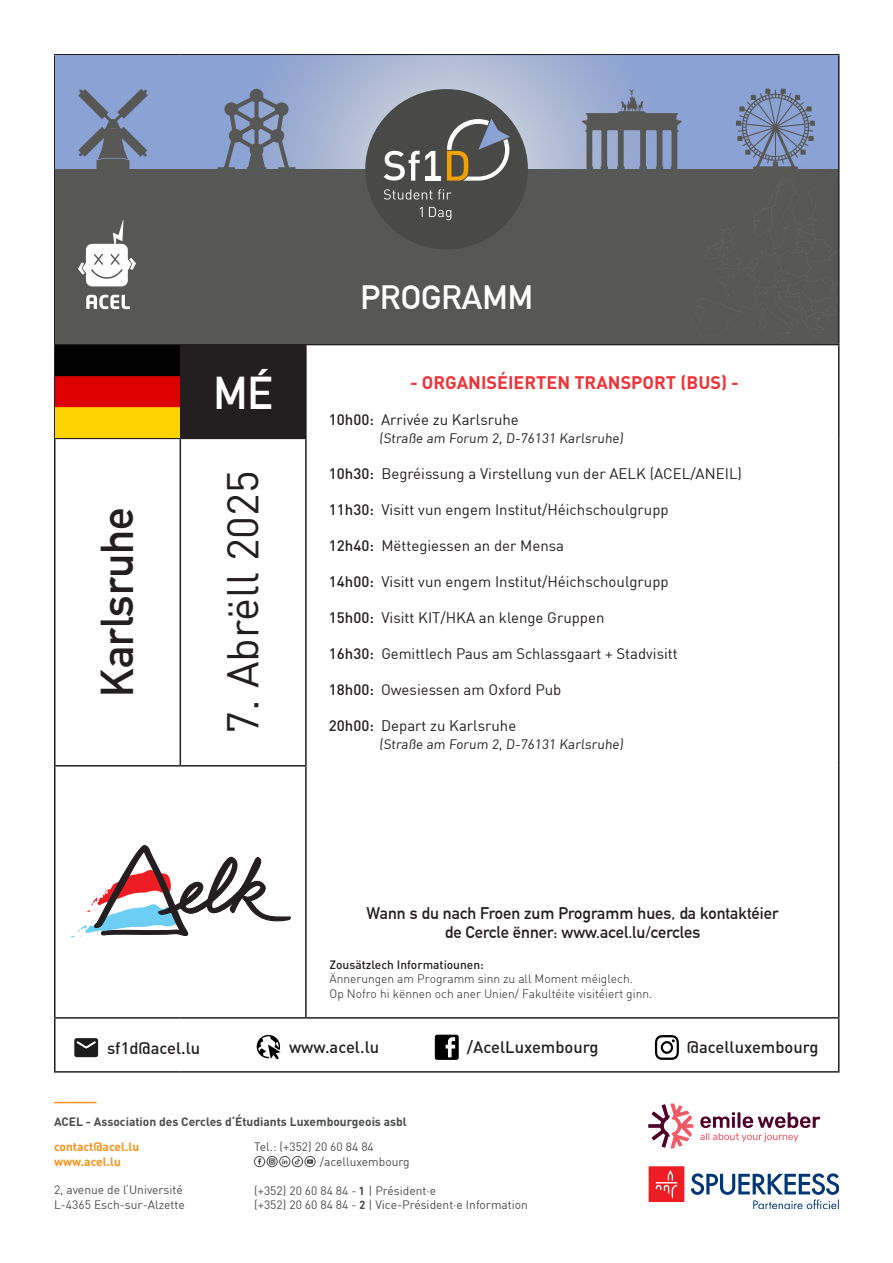
<style>
.page{position:relative;width:893px;height:1263px;background:#fff}
.page>*{position:absolute;margin:0;border:0;box-sizing:border-box;transform-origin:0 0}
.t1{font:700 45px "DIN Alternate";color:#231f20}
.t2{font:700 45px "DIN Alternate";color:#fff}
.t3{font:43.5px "DIN";color:#231f20}
.t4{font:700 33px "DIN Alternate";color:#fff}
.t5{font:700 18px "DIN";color:#ee3339}
.t6{font:700 16.5px/19.8px "DIN Alternate";color:#231f20;text-align:center}
.t7{font:500 16.5px "DIN";color:#231f20}
.t8{font:15px "DIN";color:#231f20}
.t9{font:13.5px "DIN";color:#231f20}
.t10{font:12px/14.4px "DIN";color:#4b4c4d}
.t11{font:12px/14.4px "DIN Light Alternate";color:#231f20}
.t12{font:700 12px "DIN";color:#4b4c4d}
.t13{font:700 12px/14.4px "DIN";color:#f7931d}
.t14{font:500 12px "DIN";color:#231f20}
.s1{font-weight:500}
.s2{font-family:"D DIN Bold"}
</style>
<div class="page">
<hr style="left:54px;top:1102px;width:43px;height:1px;background:#f7931d">
<div style="left:292px;top:1156px;width:11px;height:11px;border:1px solid #4b4c4d;border-radius:50%"></div>
<svg style="left:295px;top:1158px;width:5px;height:6px"></svg>
<div style="left:305px;top:1156px;width:10px;height:11px;border:1px solid #4b4c4d;border-radius:50%"></div>
<svg style="left:307px;top:1159px;width:6px;height:5px"></svg>
<svg style="left:435px;top:1035px;width:24px;height:25px"></svg>
<svg style="left:655px;top:1035px;width:24px;height:25px"></svg>
<svg style="left:74px;top:1038px;width:24px;height:19px"></svg>
<div style="left:180px;top:345px;width:126px;height:93px;background:#231f20"></div>
<hr style="left:54px;top:54px;width:126px;height:2px;background:#231f20">
<hr style="left:54px;top:56px;width:2px;height:288px;background:#231f20">
<hr style="left:180px;top:54px;width:126px;height:2px;background:#231f20">
<hr style="left:306px;top:54px;width:533px;height:2px;background:#231f20">
<hr style="left:838px;top:56px;width:1px;height:288px;background:#231f20">
<hr style="left:54px;top:344px;width:126px;height:1px;background:#231f20">
<hr style="left:54px;top:345px;width:2px;height:93px;background:#231f20">
<hr style="left:180px;top:344px;width:126px;height:1px;background:#231f20">
<hr style="left:306px;top:344px;width:533px;height:1px;background:#231f20">
<hr style="left:305px;top:345px;width:2px;height:93px;background:#231f20">
<hr style="left:838px;top:345px;width:1px;height:93px;background:#231f20">
<hr style="left:54px;top:438px;width:126px;height:1px;background:#231f20">
<hr style="left:54px;top:439px;width:2px;height:326px;background:#231f20">
<hr style="left:180px;top:438px;width:127px;height:1px;background:#231f20">
<hr style="left:180px;top:439px;width:1px;height:326px;background:#231f20">
<hr style="left:305px;top:439px;width:2px;height:326px;background:#231f20">
<hr style="left:838px;top:438px;width:1px;height:328px;background:#231f20">
<hr style="left:54px;top:765px;width:126px;height:1px;background:#231f20">
<hr style="left:54px;top:766px;width:2px;height:251px;background:#231f20">
<hr style="left:180px;top:765px;width:127px;height:1px;background:#231f20">
<hr style="left:305px;top:766px;width:2px;height:251px;background:#231f20">
<hr style="left:838px;top:766px;width:1px;height:251px;background:#231f20">
<hr style="left:54px;top:1017px;width:126px;height:2px;background:#231f20">
<hr style="left:54px;top:1019px;width:2px;height:52px;background:#231f20">
<hr style="left:180px;top:1017px;width:126px;height:2px;background:#231f20">
<hr style="left:306px;top:1017px;width:533px;height:2px;background:#231f20">
<hr style="left:838px;top:1019px;width:1px;height:52px;background:#231f20">
<hr style="left:54px;top:1071px;width:126px;height:1px;background:#231f20">
<hr style="left:180px;top:1071px;width:126px;height:1px;background:#231f20">
<hr style="left:306px;top:1071px;width:533px;height:1px;background:#231f20">
<div style="left:55px;top:56px;width:783px;height:113px;background:#8ba2d4"></div>
<svg style="left:78px;top:89px;width:70px;height:80px"></svg>
<div style="left:107px;top:129px;width:13px;height:5px;background:#575756"></div>
<svg style="left:255px;top:56px;width:359px;height:113px;background:#abb7d4"></svg>
<div style="left:55px;top:169px;width:783px;height:175px;background:#575756"></div>
<svg style="left:218px;top:89px;width:77px;height:80px"></svg>
<svg style="left:582px;top:89px;width:100px;height:80px"></svg>
<div style="left:365px;top:89px;width:163px;height:160px;background:#494948;border-radius:50%"></div>
<hr style="left:425px;top:177px;width:16px;height:4px;background:#fff">
<svg style="left:384px;top:189px;width:67px;height:11px"></svg>
<svg style="left:420px;top:207px;width:3px;height:10px"></svg>
<svg style="left:429px;top:207px;width:22px;height:13px"></svg>
<svg style="left:384px;top:151px;width:51px;height:30px"></svg>
<svg style="left:447px;top:118px;width:63px;height:63px"></svg>
<svg style="left:736px;top:89px;width:79px;height:80px"></svg>
<svg style="left:86px;top:295px;width:44px;height:14px"></svg>
<svg style="left:78px;top:220px;width:58px;height:66px"></svg>
<img style="left:56px;top:345px;width:124px;height:93px">
<svg style="left:157px;top:1017px;width:135px;height:151px"></svg>
<svg style="left:71px;top:845px;width:220px;height:93px"></svg>
<svg style="left:649px;top:1166px;width:35px;height:36px"></svg>
<svg style="left:691px;top:1173px;width:148px;height:36px"></svg>
<svg style="left:700px;top:1112px;width:120px;height:30px"></svg>
<svg style="left:648px;top:1103px;width:45px;height:45px"></svg>
<p class="t1" style="left:83px;top:697px;width:191px;rotate:-90deg">Karlsruhe</p>
<p class="t4" style="left:360px;top:272px;width:174px">PROGRAMM</p>
<p class="t2" style="left:214px;top:359px;width:61px">MÉ</p>
<p class="t5" style="left:410px;top:370px;width:330px">- ORGANISÉIERTEN TRANSPORT (BUS) -</p>
<p class="t8" style="left:329px;top:410px;width:192px"><span class="s1">10h00:</span> Arrivée zu Karlsruhe</p>
<p class="t9" style="left:379px;top:429px;width:247px">(Straße am Forum 2, D-76131 Karlsruhe)</p>
<p class="t8" style="left:329px;top:464px;width:415px"><span class="s1">10h30:</span> Begréissung a Virstellung vun der AELK (ACEL/ANEIL)</p>
<p class="t8" style="left:329px;top:500px;width:341px"><span class="s1">11h30:</span> Visitt vun engem Institut/Héichschoulgrupp</p>
<p class="t8" style="left:329px;top:536px;width:237px"><span class="s1">12h40:</span> Mëttegiessen an der Mensa</p>
<p class="t8" style="left:329px;top:572px;width:341px"><span class="s1">14h00:</span> Visitt vun engem Institut/Héichschoulgrupp</p>
<p class="t8" style="left:329px;top:608px;width:277px"><span class="s1">15h00:</span> Visitt KIT/HKA an klenge Gruppen</p>
<p class="t8" style="left:329px;top:644px;width:350px"><span class="s1">16h30:</span> Gemittlech Paus am Schlassgaart + Stadvisitt</p>
<p class="t8" style="left:329px;top:680px;width:234px"><span class="s1">18h00:</span> Owesiessen am Oxford Pub</p>
<p class="t8" style="left:329px;top:716px;width:189px"><span class="s1">20h00:</span> Depart zu Karlsruhe</p>
<p class="t9" style="left:379px;top:735px;width:247px">(Straße am Forum 2, D-76131 Karlsruhe)</p>
<p class="t3" style="left:216px;top:733px;width:264px;rotate:-90deg">7. Abrëll 2025</p>
<p class="t6" style="left:367px;top:902px;width:413px">Wann s du nach Froen zum Programm hues, da kontaktéier de Cercle ënner: www.acel.lu/cercles</p>
<p class="t14" style="left:330px;top:957px;width:156px">Zousätzlech Informatiounen:</p>
<p class="t11" style="left:330px;top:972px;width:324px">Ännerungen am Programm sinn zu all Moment méiglech.<br>Op Nofro hi kënnen och aner Unien/ Fakultéite visitéiert ginn.</p>
<p class="t7" style="left:107px;top:1037px;width:95px">sf1d@acel.lu</p>
<p class="t7" style="left:289px;top:1036px;width:92px">www.acel.lu</p>
<p class="t7" style="left:467px;top:1037px;width:133px">/AcelLuxembourg</p>
<p class="t7" style="left:687px;top:1037px;width:133px">@acelluxembourg</p>
<p class="t12" style="left:54px;top:1113px;width:354px">ACEL - Association des Cercles d‘Étudiants Luxembourgeois asbl</p>
<p class="t13" style="left:54px;top:1139px;width:87px">contact@acel.lu www.acel.lu</p>
<p class="t10" style="left:54px;top:1183px;width:132px">2, avenue de l‘Université<br>L-4365 Esch-sur-Alzette</p>
<p class="t10" style="left:320px;top:1139px;width:91px;text-indent:-66px">Tel.: (+352) 20 60 84 84 /acelluxembourg</p>
<p class="t10" style="left:254px;top:1183px;width:275px">(+352) 20 60 84 84 - <span class="s2">1</span> | Président·e<br>(+352) 20 60 84 84 - <span class="s2">2</span> | Vice-Président·e Information</p>
</div>
